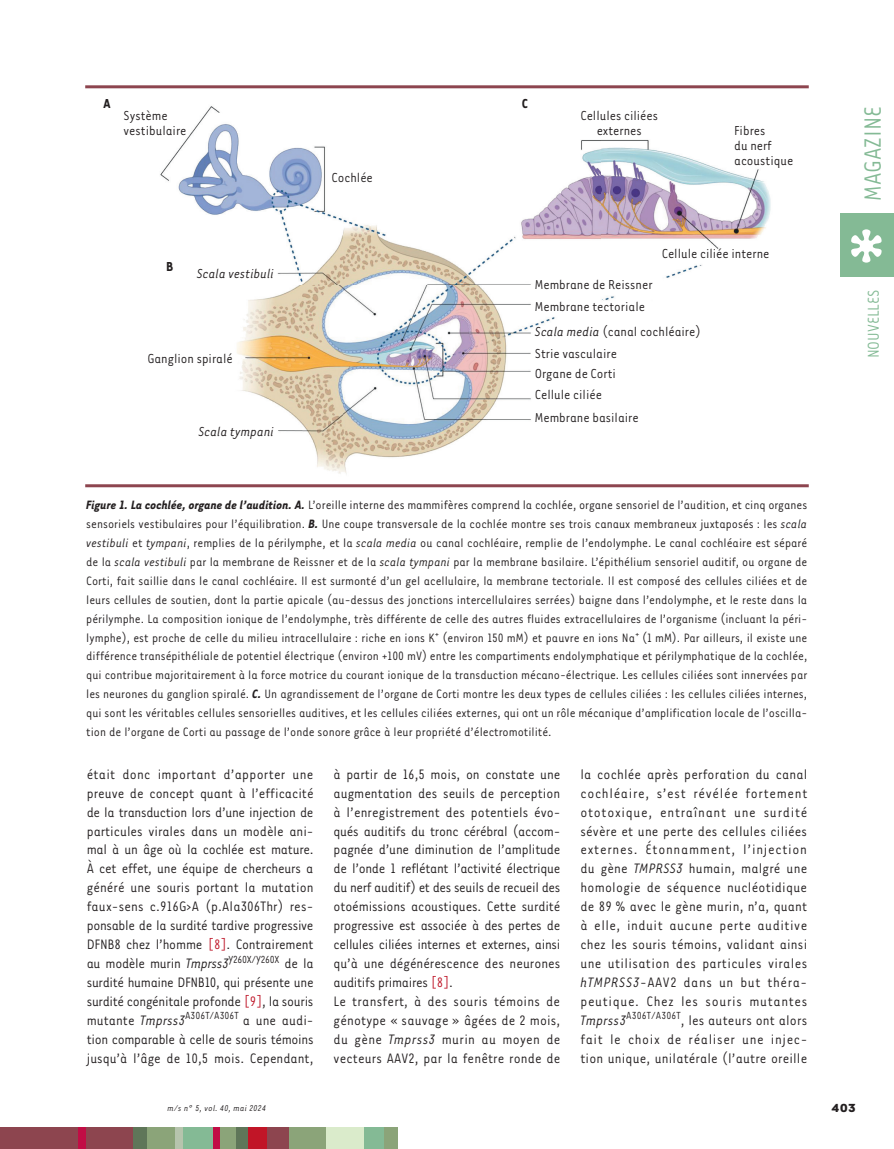
<style>
.page{position:relative;width:894px;height:1149px;background:#fff}
.page>*{position:absolute;margin:0;border:0;box-sizing:border-box;transform-origin:0 0}
.t1{font:27px "Tarzana Nar OT";color:#84ba95}
.t2{font:18px "Tarzana Nar OT";color:#84ba95}
.t3{font:15.75px/18.9px "Tarzana Nar OT";color:#231f20;text-align:justify}
.t4{font:15px/15px "Tarzana Nar OT";color:#231f20}
.t5{font:italic 15px "Tarzana Nar OT";color:#231f20}
.t6{font:700 15px "Tarzana Nar OT";color:#231f20}
.t7{font:13.95px/18.9px "Tarzana Nar OT";color:#231f20;text-align:justify}
.t8{font:700 13.5px "Tarzana Wide OT";color:#231f20}
.t9{font:italic 9.75px "Tarzana Nar OT";letter-spacing:.025em;color:#231f20}
.s1{font-style:italic}
.s2{font-weight:700;font-style:italic}
.s3{color:#bf182a}
</style>
<div class="page">
<div style="left:0;top:1127px;width:134px;height:21px;background:#8d454f"></div>
<div style="left:235px;top:1127px;width:13px;height:21px;background:#5f7659"></div>
<div style="left:78px;top:1127px;width:7px;height:21px;background:#c10d45"></div>
<div style="left:133px;top:1127px;width:22px;height:21px;background:#5f7659"></div>
<div style="left:147px;top:1127px;width:30px;height:21px;background:#8ba479"></div>
<div style="left:175px;top:1127px;width:9px;height:21px;background:#b6c4ad"></div>
<div style="left:183px;top:1127px;width:30px;height:21px;background:#84ba95"></div>
<div style="left:217px;top:1127px;width:19px;height:21px;background:#8ba479"></div>
<div style="left:213px;top:1127px;width:6px;height:21px;background:#c10d45"></div>
<div style="left:248px;top:1127px;width:27px;height:21px;background:#c11527"></div>
<div style="left:287px;top:1127px;width:39px;height:21px;background:#8ba479"></div>
<div style="left:267px;top:1127px;width:21px;height:21px;background:#8d454f"></div>
<div style="left:326px;top:1127px;width:38px;height:21px;background:#daebcb"></div>
<div style="left:364px;top:1127px;width:20px;height:21px;background:#84ba95"></div>
<div style="left:383px;top:1127px;width:14px;height:21px;background:#8ba479"></div>
<div style="left:840px;top:213px;width:53px;height:63px;background:#84ba95"></div>
<svg style="left:851px;top:229px;width:30px;height:33px"></svg>
<img style="left:85px;top:88px;width:723px;height:386px">
<div style="left:516px;top:95px;width:17px;height:17px;background:#fff;border-radius:50%"></div>
<div style="left:98px;top:95px;width:17px;height:17px;background:#fff;border-radius:50%"></div>
<div style="left:161px;top:258px;width:17px;height:17px;background:#fff;border-radius:50%"></div>
<hr style="left:85px;top:85px;width:723px;height:3px;background:#8d454f">
<hr style="left:85px;top:484px;width:723px;height:3px;background:#8d454f">
<p class="t6" style="left:103px;top:94px;width:9px">A</p>
<p class="t6" style="left:521px;top:94px;width:7px">C</p>
<p class="t4" style="left:123px;top:107px;width:64px">Système vestibulaire</p>
<p class="t6" style="left:166px;top:257px;width:9px">B</p>
<p class="t5" style="left:197px;top:264px;width:79px">Scala vestibuli</p>
<p class="t4" style="left:331px;top:169px;width:43px">Cochlée</p>
<p class="t4" style="left:580px;top:107px;width:79px;text-align:center">Cellules ciliées externes</p>
<p class="t4" style="left:733px;top:122px;width:61px">Fibres<br>du nerf acoustique</p>
<p class="t4" style="left:661px;top:245px;width:109px">Cellule ciliée interne</p>
<p class="t4" style="left:147px;top:350px;width:87px">Ganglion spiralé</p>
<p class="t5" style="left:198px;top:422px;width:77px">Scala tympani</p>
<p class="t4" style="left:534px;top:273px;width:119px;line-height:21.9px">Membrane de Reissner<br>Membrane tectoriale</p>
<p class="t4" style="left:534px;top:320px;width:167px;line-height:21.9px"><span class="s1">Scala media</span> (canal cochléaire)<br>Strie vasculaire</p>
<p class="t4" style="left:534px;top:363px;width:83px;line-height:20.2px">Organe de Corti<br>Cellule ciliée</p>
<p class="t4" style="left:534px;top:409px;width:105px">Membrane basilaire</p>
<h1 class="t1" style="left:856px;top:201px;width:96px;rotate:-90deg">MAGAZINE</h1>
<p class="t2" style="left:862px;top:358px;width:70px;rotate:-90deg">NOUVELLES</p>
<p class="t7" style="left:86px;top:495px;width:722px"><span class="s2">Figure 1. La cochlée, organe de l’audition. A.</span> L’oreille interne des mammifères comprend la cochlée, organe sensoriel de l’audition, et cinq organes sensoriels vestibulaires pour l’équilibration. <span class="s2">B.</span> Une coupe transversale de la cochlée montre ses trois canaux membraneux juxtaposés : les <span class="s1">scala vestibuli</span> et <span class="s1">tympani</span>, remplies de la périlymphe, et la <span class="s1">scala media</span> ou canal cochléaire, remplie de l’endolymphe. Le canal cochléaire est séparé de la <span class="s1">scala vestibuli</span> par la membrane de Reissner et de la <span class="s1">scala tympani</span> par la membrane basilaire. L’épithélium sensoriel auditif, ou organe de Corti, fait saillie dans le canal cochléaire. Il est surmonté d’un gel acellulaire, la membrane tectoriale. Il est composé des cellules ciliées et de leurs cellules de soutien, dont la partie apicale (au-dessus des jonctions intercellulaires serrées) baigne dans l’endolymphe, et le reste dans la périlymphe. La composition ionique de l’endolymphe, très différente de celle des autres fluides extracellulaires de l’organisme (incluant la péri&shy;lymphe), est proche de celle du milieu intracellulaire : riche en ions K<sup>+</sup> (environ 150 mM) et pauvre en ions Na<sup>+</sup> (1 mM). Par ailleurs, il existe une différence transépithéliale de potentiel électrique (environ +100 mV) entre les compartiments endolymphatique et périlymphatique de la cochlée, qui contribue majoritairement à la force motrice du courant ionique de la transduction mécano-électrique. Les cellules ciliées sont innervées par les neurones du ganglion spiralé. <span class="s2">C.</span> Un agrandissement de l’organe de Corti montre les deux types de cellules ciliées : les cellules ciliées internes, qui sont les véritables cellules sensorielles auditives, et les cellules ciliées externes, qui ont un rôle mécanique d’amplification locale de l’oscilla&shy;tion de l’organe de Corti au passage de l’onde sonore grâce à leur propriété d’électromotilité.</p>
<p class="t3" style="left:87px;top:763px;width:228px">était donc important d’apporter une preuve de concept quant à l’efficacité de la transduction lors d’une injection de particules virales dans un modèle ani&shy;mal à un âge où la cochlée est mature.<br>À cet effet, une équipe de chercheurs a généré une souris portant la mutation faux-sens c.916G&gt;A (p.Ala306Thr) res&shy;ponsable de la surdité tardive progressive DFNB8 chez l’homme <span class="s3">[8]</span>. Contrairement au modèle murin <span class="s1">Tmprss3</span><sup>Y260X/Y260X</sup> de la surdité humaine DFNB10, qui présente une surdité congénitale profonde <span class="s3">[9]</span>, la souris mutante <span class="s1">Tmprss3</span><sup>A306T/A306T</sup> a une audi&shy;tion comparable à celle de souris témoins jusqu’à l’âge de 10,5 mois. Cependant,</p>
<p class="t3" style="left:333px;top:763px;width:228px;text-align:left">à partir de 16,5 mois, on constate une augmentation des seuils de perception à l’enregistrement des potentiels évo&shy;qués auditifs du tronc cérébral (accom&shy;pagnée d’une diminution de l’amplitude de l’onde 1 reflétant l’activité électrique du nerf auditif) et des seuils de recueil des otoémissions acoustiques. Cette surdité progressive est associée à des pertes de cellules ciliées internes et externes, ainsi qu’à une dégénérescence des neurones auditifs primaires <span class="s3">[8]</span>.<br>Le transfert, à des souris témoins de génotype « sauvage » âgées de 2 mois, du gène <span class="s1">Tmprss3</span> murin au moyen de vecteurs AAV2, par la fenêtre ronde de</p>
<p class="t3" style="left:580px;top:763px;width:228px">la cochlée après perforation du canal cochléaire, s’est révélée fortement ototoxique, entraînant une surdité sévère et une perte des cellules ciliées externes. Étonnamment, l’injection du gène <span class="s1">TMPRSS3</span> humain, malgré une homologie de séquence nucléotidique de 89 % avec le gène murin, n’a, quant à elle, induit aucune perte auditive chez les souris témoins, validant ainsi une utilisation des particules virales <span class="s1">hTMPRSS3</span>-AAV2 dans un but théra&shy;peutique. Chez les souris mutantes <span class="s1">Tmprss3</span><sup>A306T/A306T</sup>, les auteurs ont alors fait le choix de réaliser une injec&shy;tion unique, unilatérale (l’autre oreille</p>
<p class="t9" style="left:167px;top:1102px;width:100px">m/s n° 5, vol. 40, mai 2024</p>
<p class="t8" style="left:831px;top:1098px;width:26px">403</p>
</div>
